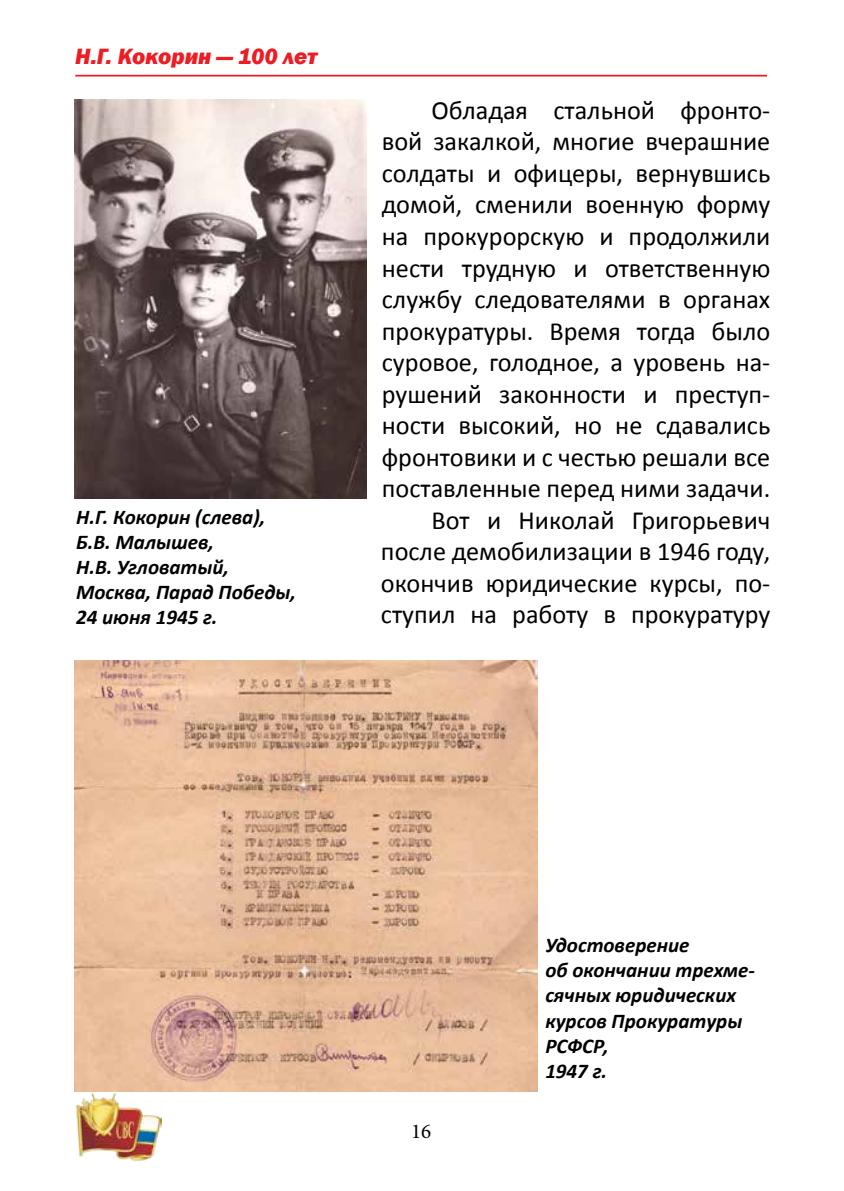
<style>
.page{position:relative;width:844px;height:1191px;background:#fff}
.page>*{position:absolute;margin:0;border:0;box-sizing:border-box;transform-origin:0 0}
.t1{font:26.25px/31.5px "Calibri";color:#000;text-align:right}
.t2{font:italic 800 22.75px "Franklin Gothic";color:#ed1d24}
.t3{font:italic 700 21px/25.2px "Calibri";color:#000}
.t4{font:21px "Minion Pro";color:#000}
</style>
<div class="page">
<hr style="left:75px;top:75px;width:691px;height:2px;background:#ed1d24">
<img style="left:74px;top:1091px;width:87px;height:70px">
<img style="left:74px;top:99px;width:293px;height:399px">
<img style="left:74px;top:661px;width:463px;height:430px">
<p class="t2" style="left:75px;top:42px;width:243px">Н.Г. Кокорин — 100 лет</p>
<p class="t3" style="left:76px;top:504px;width:221px">Н.Г. Кокорин (слева),<br>Б.В. Малышев,<br>Н.В. Угловатый,<br>Москва, Парад Победы,<br>24 июня 1945 г.</p>
<p class="t1" style="left:381px;top:95px;width:391px">Обладая стальной фронто-<br>вой закалкой, многие вчерашние солдаты и офицеры, вернувшись домой, сменили военную форму на прокурорскую и продолжили нести трудную и ответственную службу следователями в органах прокуратуры. Время тогда было суровое, голодное, а уровень на&shy;рушений законности и преступ&shy;ности высокий, но не сдавались фронтовики и с честью решали все поставленные перед ними задачи.<br>Вот и Николай Григорьевич после демобилизации в 1946 году, окончив юридические курсы, по&shy;ступил на работу в прокуратуру</p>
<p class="t4" style="left:411px;top:1117px;width:22px">16</p>
<p class="t3" style="left:545px;top:932px;width:211px">Удостоверение<br>об окончании трехме&shy;сячных юридических курсов Прокуратуры<br>РСФСР,<br>1947 г.</p>
</div>
